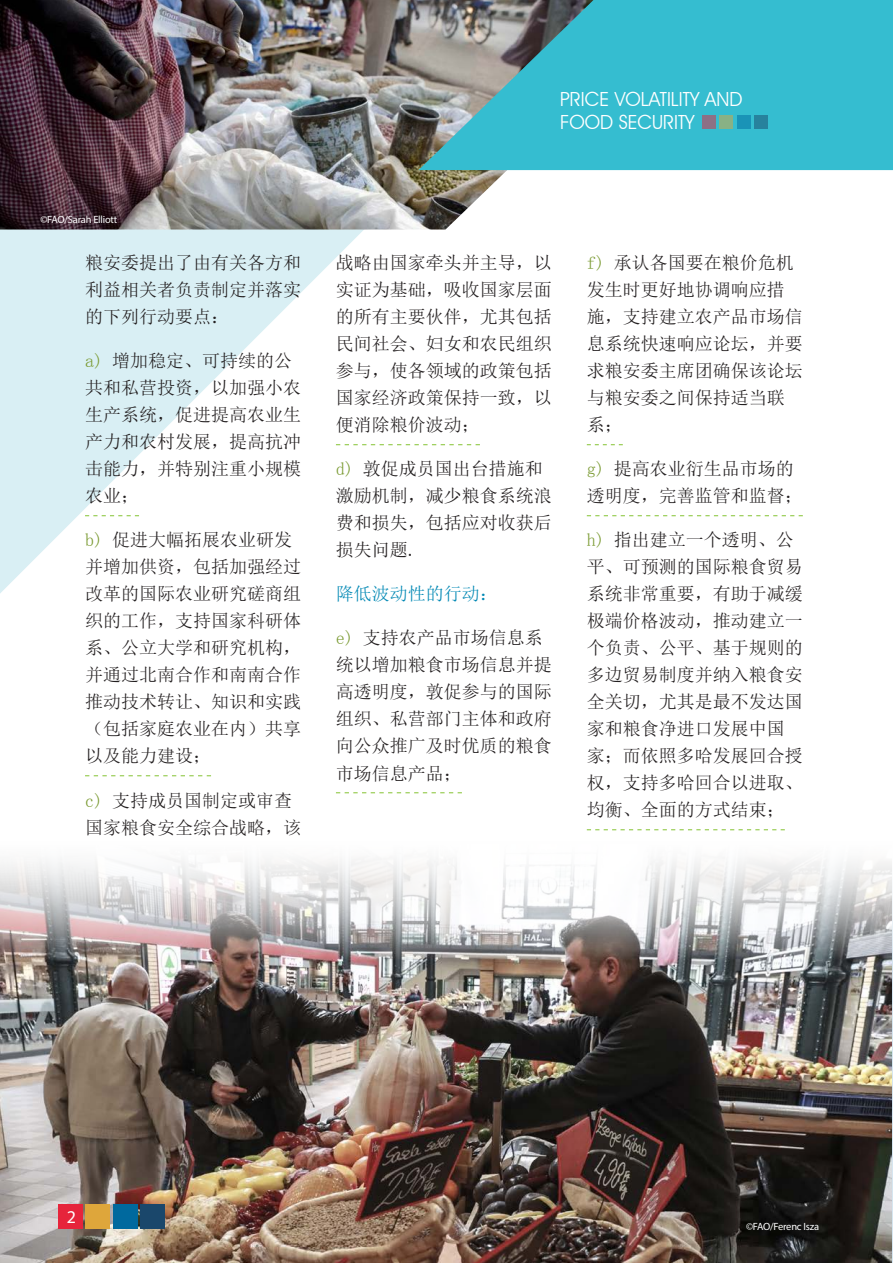
<style>
.page{position:relative;width:893px;height:1263px;background:#fff}
.page>*{position:absolute;margin:0;border:0;box-sizing:border-box;transform-origin:0 0}
.t1{font:19.5px/23.4px "Avant Garde IT Cby BT";color:#fff}
.t2{font:18px/27px "N Sim Sun";color:#231f20}
.t3{font:18px "N Sim Sun";color:#0088b4}
.t4{font:18px "Myriad Pro";color:#fff}
.t5{font:10.5px "Myriad Pro";letter-spacing:-.02em;color:#fff}
.s1{color:#799930}
</style>
<div class="page">
<img style="left:0;top:859px;width:892px;height:404px">
<svg style="left:0;top:230px;width:591px;height:363px"></svg>
<svg style="left:85px;top:515px;width:54px;height:1px"></svg>
<svg style="left:85px;top:775px;width:126px;height:1px"></svg>
<img style="left:0;top:0;width:617px;height:230px">
<svg style="left:419px;top:0;width:474px;height:170px;background:#45b3c2"></svg>
<svg style="left:336px;top:444px;width:144px;height:1px"></svg>
<svg style="left:336px;top:792px;width:126px;height:1px"></svg>
<svg style="left:587px;top:444px;width:36px;height:1px"></svg>
<svg style="left:587px;top:515px;width:216px;height:1px"></svg>
<svg style="left:587px;top:829px;width:198px;height:1px"></svg>
<div style="left:719px;top:116px;width:14px;height:13px;background:#89b185"></div>
<div style="left:737px;top:116px;width:13px;height:13px;background:#1a93b7"></div>
<div style="left:754px;top:116px;width:14px;height:13px;background:#27829d"></div>
<div style="left:702px;top:116px;width:13px;height:13px;background:#8d7085"></div>
<svg style="left:892px;top:998px;width:1px;height:265px"></svg>
<div style="left:86px;top:1204px;width:24px;height:24px;background:#dea63b"></div>
<div style="left:140px;top:1204px;width:24px;height:24px;background:#1a476b"></div>
<div style="left:58px;top:1204px;width:25px;height:24px;background:#e6243b"></div>
<div style="left:113px;top:1204px;width:24px;height:24px;background:#00699e"></div>
<p class="t5" style="left:40px;top:213px;width:78px">©FAO/Sarah Elliott</p>
<p class="t2" style="left:85px;top:249px;width:217px;text-align:justify">粮安委提出了由有关各方和利益相关者负责制定并落实的下列行动要点：</p>
<p class="t2" style="left:85px;top:347px;width:217px"><span class="s1">a)</span> 增加稳定、可持续的公共和私营投资，以加强小农生产系统，促进提高农业生产力和农村发展，提高抗冲击能力，并特别注重小规模农业；</p>
<p class="t2" style="left:85px;top:526px;width:217px"><span class="s1">b)</span> 促进大幅拓展农业研发并增加供资，包括加强经过改革的国际农业研究磋商组织的工作，支持国家科研体系、公立大学和研究机构，并通过北南合作和南南合作推动技术转让、知识和实践（包括家庭农业在内）共享以及能力建设；</p>
<p class="t2" style="left:85px;top:786px;width:217px"><span class="s1">c)</span> 支持成员国制定或审查国家粮食安全综合战略，该</p>
<p class="t1" style="left:560px;top:87px;width:184px">PRICE VOLATILITY AND<br>FOOD SECURITY</p>
<p class="t2" style="left:336px;top:249px;width:218px;text-align:justify">战略由国家牵头并主导，以实证为基础，吸收国家层面的所有主要伙伴，尤其包括民间社会、妇女和农民组织参与，使各领域的政策包括国家经济政策保持一致，以便消除粮价波动；</p>
<p class="t2" style="left:336px;top:455px;width:218px"><span class="s1">d)</span> 敦促成员国出台措施和激励机制，减少粮食系统浪费和损失，包括应对收获后损失问题.</p>
<p class="t3" style="left:336px;top:585px;width:164px">降低波动性的行动：</p>
<p class="t2" style="left:336px;top:624px;width:218px"><span class="s1">e)</span> 支持农产品市场信息系统以增加粮食市场信息并提高透明度，敦促参与的国际组织、私营部门主体和政府向公众推广及时优质的粮食市场信息产品；</p>
<p class="t2" style="left:587px;top:249px;width:217px"><span class="s1">f)</span> 承认各国要在粮价危机发生时更好地协调响应措施，支持建立农产品市场信息系统快速响应论坛，并要求粮安委主席团确保该论坛与粮安委之间保持适当联系；</p>
<p class="t2" style="left:587px;top:455px;width:217px"><span class="s1">g)</span> 提高农业衍生品市场的透明度，完善监管和监督；</p>
<p class="t2" style="left:587px;top:526px;width:217px"><span class="s1">h)</span> 指出建立一个透明、公平、可预测的国际粮食贸易系统非常重要，有助于减缓极端价格波动，推动建立一个负责、公平、基于规则的多边贸易制度并纳入粮食安全关切，尤其是最不发达国家和粮食净进口发展中国家；而依照多哈发展回合授权，支持多哈回合以进取、均衡、全面的方式结束；</p>
<p class="t4" style="left:67px;top:1206px;width:11px">2</p>
<p class="t5" style="left:746px;top:1220px;width:74px">©FAO/Ferenc Isza</p>
</div>
